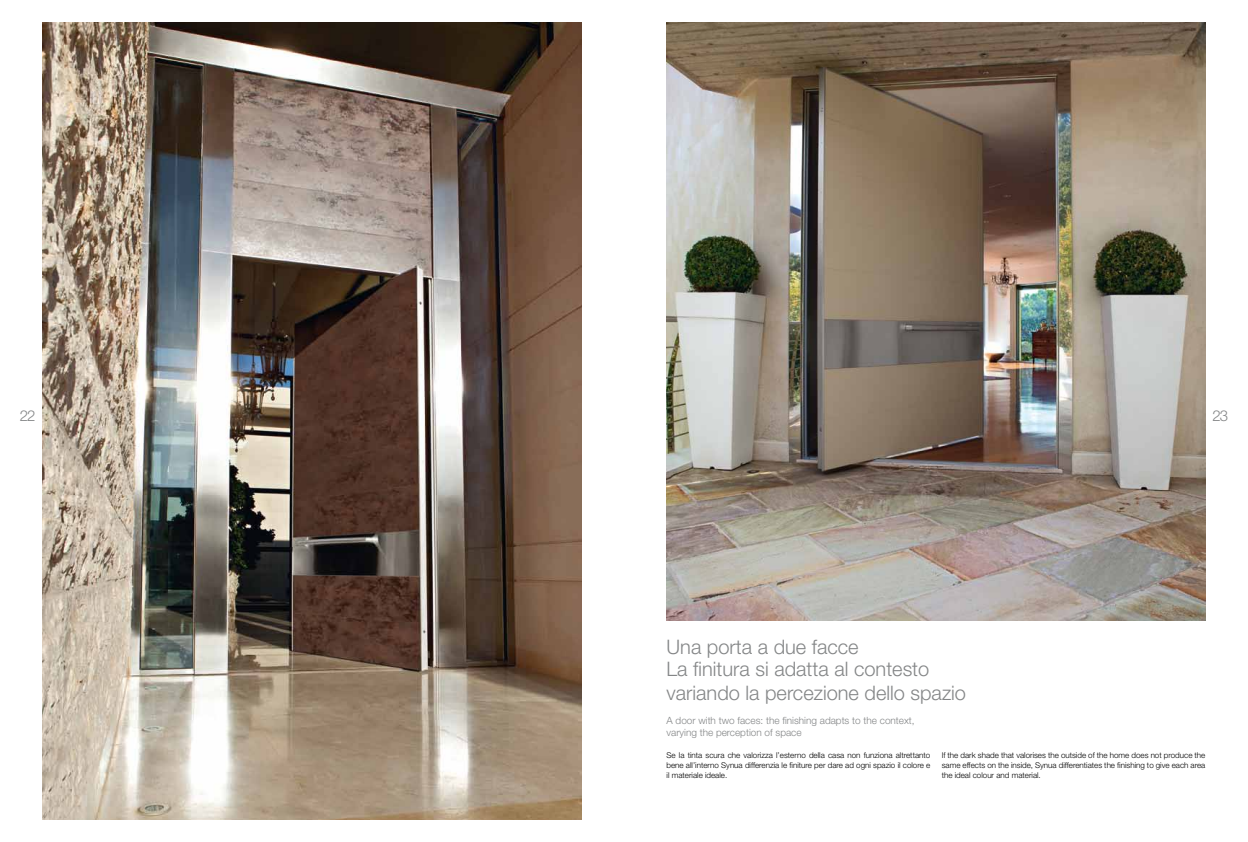
<style>
.page{position:relative;width:1248px;height:842px;background:#fff}
.page>*{position:absolute;margin:0;border:0;box-sizing:border-box;transform-origin:0 0}
.t1{font:300 20px/22px "Helvetica Neue LT Pro";color:#848687}
.t2{font:300 15px "Helvetica Neue LT Pro";color:#848687}
.t3{font:300 10px/12px "Helvetica Neue LT Pro";color:#848687}
.t4{font:300 8px/9.6px "Helvetica Neue LT Pro";color:#000;text-align:justify}
</style>
<div class="page">
<img style="left:43px;top:23px;width:538px;height:796px">
<img style="left:666px;top:23px;width:539px;height:597px">
<h2 class="t2" style="left:20px;top:406px;width:17px">22</h2>
<h2 class="t2" style="left:1212px;top:406px;width:17px">23</h2>
<h1 class="t1" style="left:666px;top:635px;width:264px">Una porta a due facce<br>La finitura si adatta al contesto</h1>
<h1 class="t1" style="left:666px;top:681px;width:301px">variando la percezione dello spazio</h1>
<p class="t3" style="left:666px;top:714px;width:250px">A door with two faces: the finishing adapts to the context, varying the perception of space</p>
<p class="t4" style="left:666px;top:750px;width:265px">Se la tinta scura che valorizza l’esterno della casa non funziona altrettanto bene all’interno Synua differenzia le finiture per dare ad ogni spazio il colore e il materiale ideale.</p>
<p class="t4" style="left:941px;top:750px;width:265px">If the dark shade that valorises the outside of the home does not produce the same effects on the inside, Synua differentiates the finishing to give each area the ideal colour and material.</p>
</div>
